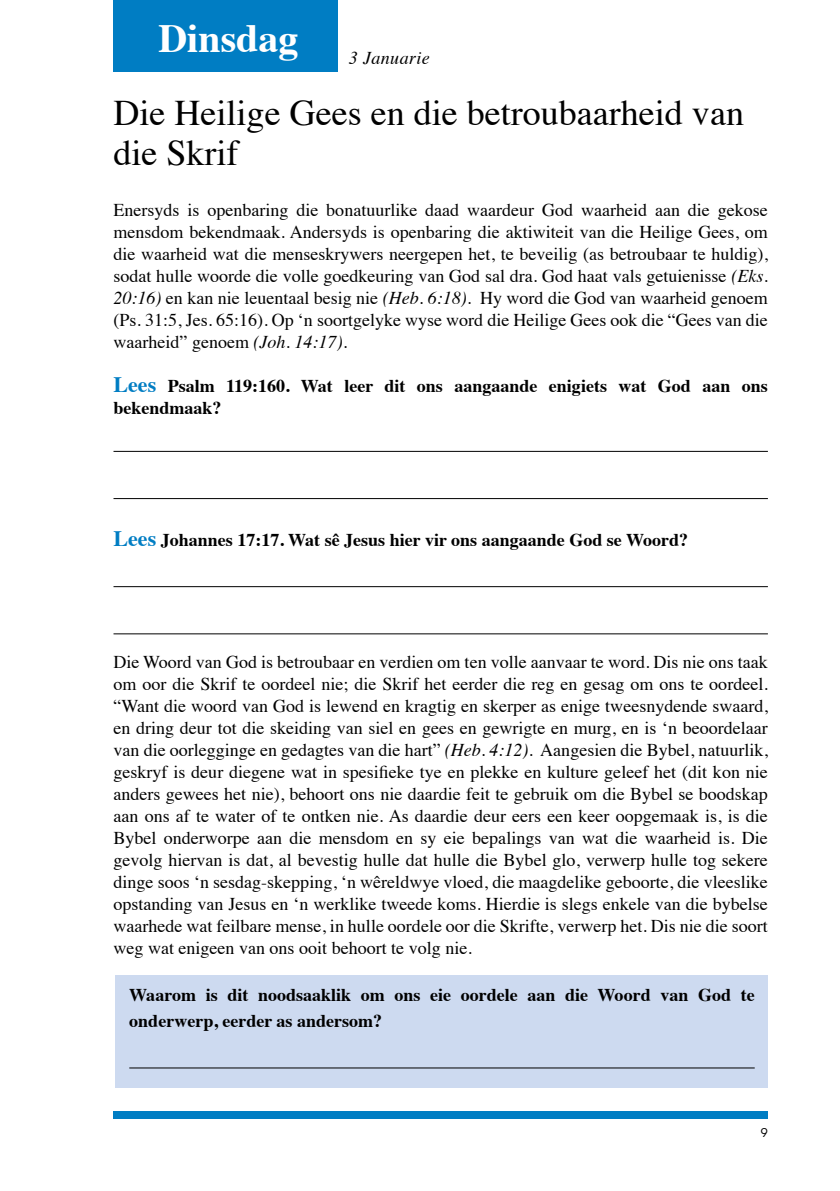
<style>
.page{position:relative;width:840px;height:1191px;background:#fff}
.page>*{position:absolute;margin:0;border:0;box-sizing:border-box;transform-origin:0 0}
.t1{font:700 40px "Times";color:#fff}
.t2{font:36px/40px "Times";color:#000}
.t3{font:18px/22px "Times";color:#000;text-align:justify}
.t4{font:700 18px/22px "Times";color:#000}
.t5{font:italic 18px "Times";letter-spacing:.02em;color:#000}
.t6{font:12px "ITC Avant Garde Std";color:#000}
.s1{font-style:italic}
.s2{font-size:22px;color:#007dc3}
</style>
<div class="page">
<div style="left:113px;top:1111px;width:654px;height:8px;background:#007dc3"></div>
<div style="left:113px;top:0;width:225px;height:71px;background:#007dc3"></div>
<hr style="left:113px;top:451px;width:654px;height:1px;background:#000">
<hr style="left:113px;top:586px;width:654px;height:1px;background:#000">
<hr style="left:113px;top:498px;width:654px;height:1px;background:#000">
<hr style="left:113px;top:633px;width:654px;height:1px;background:#000">
<div style="left:115px;top:975px;width:652px;height:112px;background:#cddaf0"></div>
<hr style="left:129px;top:1067px;width:625px;height:1px;background:#000">
<h1 class="t1" style="left:158px;top:0;width:142px">Dinsdag</h1>
<p class="t5" style="left:349px;top:42px;width:82px">3 Januarie</p>
<h2 class="t2" style="left:113px;top:90px;width:631px">Die Heilige Gees en die betroubaarheid van die Skrif</h2>
<p class="t3" style="left:113px;top:197px;width:655px">Enersyds is openbaring die bonatuurlike daad waardeur God waarheid aan die gekose mensdom bekendmaak. Andersyds is openbaring die aktiwiteit van die Heilige Gees, om die waarheid wat die menseskrywers neergepen het, te beveilig (as betroubaar te huldig), sodat hulle woorde die volle goedkeuring van God sal dra. God haat vals getuienisse <span class="s1">(Eks.<br>20:16)</span> en kan nie leuentaal besig nie <span class="s1">(Heb. 6:18)</span>. Hy word die God van waarheid genoem (Ps. 31:5, Jes. 65:16). Op ‘n soortgelyke wyse word die Heilige Gees ook die “Gees van die waarheid” genoem <span class="s1">(Joh. 14:17).</span></p>
<p class="t4" style="left:113px;top:373px;width:655px"><span class="s2">Lees</span> Psalm 119:160. Wat leer dit ons aangaande enigiets wat God aan ons bekendmaak?</p>
<p class="t4" style="left:113px;top:527px;width:576px"><span class="s2">Lees</span> Johannes 17:17. Wat sê Jesus hier vir ons aangaande God se Woord?</p>
<p class="t3" style="left:113px;top:649px;width:655px">Die Woord van God is betroubaar en verdien om ten volle aanvaar te word. Dis nie ons taak om oor die Skrif te oordeel nie; die Skrif het eerder die reg en gesag om ons te oordeel. “Want die woord van God is lewend en kragtig en skerper as enige tweesnydende swaard, en dring deur tot die skeiding van siel en gees en gewrigte en murg, en is ‘n beoordelaar van die oorlegginge en gedagtes van die hart” <span class="s1">(Heb. 4:12)</span>. Aangesien die Bybel, natuurlik, geskryf is deur diegene wat in spesifieke tye en plekke en kulture geleef het (dit kon nie anders gewees het nie), behoort ons nie daardie feit te gebruik om die Bybel se boodskap aan ons af te water of te ontken nie. As daardie deur eers een keer oopgemaak is, is die Bybel onderworpe aan die mensdom en sy eie bepalings van wat die waarheid is. Die gevolg hiervan is dat, al bevestig hulle dat hulle die Bybel glo, verwerp hulle tog sekere dinge soos ‘n sesdag-skepping, ‘n wêreldwye vloed, die maagdelike geboorte, die vleeslike opstanding van Jesus en ‘n werklike tweede koms. Hierdie is slegs enkele van die bybelse waarhede wat feilbare mense, in hulle oordele oor die Skrifte, verwerp het. Dis nie die soort weg wat enigeen van ons ooit behoort te volg nie.</p>
<p class="t4" style="left:129px;top:979px;width:626px;line-height:26px">Waarom is dit noodsaaklik om ons eie oordele aan die Woord van God te onderwerp, eerder as andersom?</p>
<p class="t6" style="left:760px;top:1125px;width:8px">9</p>
</div>
